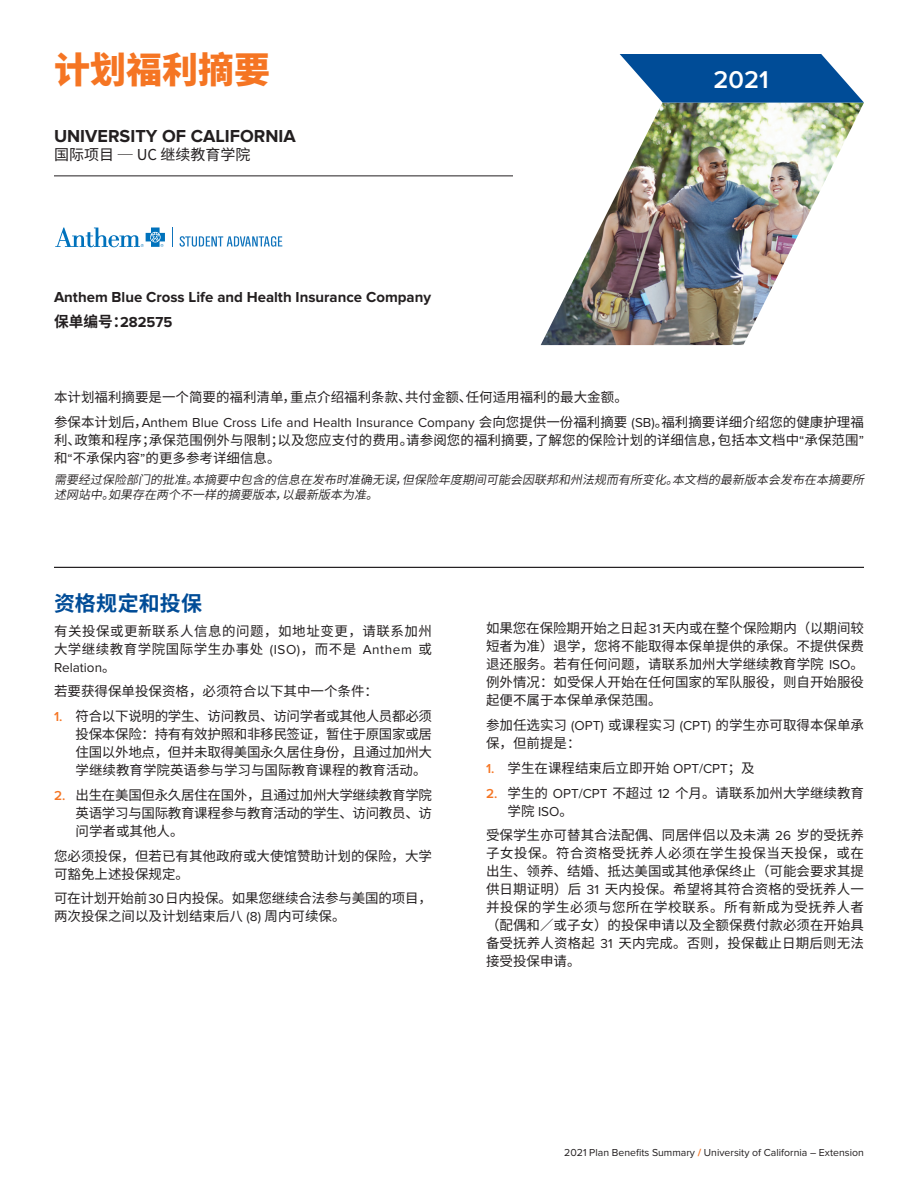
<style>
.page{position:relative;width:918px;height:1188px;background:#fff}
.page>*{position:absolute;margin:0;border:0;box-sizing:border-box;transform-origin:0 0}
.t1{font:900 36px "Noto Sans CJ Ksc";color:#f57523}
.t2{font:600 25.2px "Proxima Nova";color:#fff}
.Body_-_Heading{font:700 21px "Noto Sans CJ Ksc";letter-spacing:.01em;color:#004c97}
.t3{font:700 18px "Proxima Nova";color:#231f20}
.t4{font:700 15px/24.8px "Proxima Nova";color:#231f20}
.t5{font:15px "Noto Sans CJ Ksc";color:#231f20}
.Body_-_Text{font:13.5px/18px "Noto Sans CJ Ksc";color:#231f20}
.t6{font:13.5px "Proxima Nova";color:#231f20}
.t7{font:italic 600 12px/14.4px "Noto Sans CJ Ksc";color:#231f20}
.Exclusions__a___b{font:10.5px "Proxima Nova";color:#231f20}
.s1{font-family:"Noto Sans CJ Ksc"}
.s2{font-family:"Proxima Nova"}
.s3{font-family:"Proxima Nova";font-weight:600;color:#f57523}
.s4{font-weight:700;color:#f57523}
</style>
<div class="page">
<img style="left:541px;top:103px;width:323px;height:242px">
<svg style="left:620px;top:54px;width:244px;height:49px"></svg>
<hr style="left:54px;top:176px;width:459px;height:1px;background:#231f20">
<svg style="left:172px;top:227px;width:1px;height:20px"></svg>
<svg style="left:180px;top:236px;width:102px;height:11px"></svg>
<svg style="left:55px;top:228px;width:110px;height:19px"></svg>
<hr style="left:54px;top:567px;width:810px;height:1px;background:#231f20">
<h1 class="t1" style="left:54px;top:49px;width:217px">计划福利摘要</h1>
<h3 class="t3" style="left:54px;top:126px;width:243px">UNIVERSITY OF CALIFORNIA</h3>
<p class="t5" style="left:54px;top:147px;width:198px">国际项目 ─ UC 继续教育学院</p>
<p class="t4" style="left:54px;top:285px;width:379px">Anthem Blue Cross Life and Health Insurance Company<span class="s1">保单编号：</span>282575</p>
<h2 class="t2" style="left:714px;top:65px;width:57px">2021</h2>
<p class="Body_-_Text" style="left:54px;top:389px;width:575px">本计划福利摘要是一个简要的福利清单，重点介绍福利条款、共付金额、任何适用福利的最大金额。</p>
<p class="t6" style="left:54px;top:415px;width:811px"><span class="s1">参保本计划后，</span>Anthem Blue Cross Life and Health Insurance Company <span class="s1">会向您提供一份福利摘要</span> (SB)<span class="s1">。福利摘要详细介绍您的健康护理福</span></p>
<p class="Body_-_Text" style="left:54px;top:431px;width:811px">利、政策和程序；承保范围例外与限制；以及您应支付的费用。请参阅您的福利摘要，了解您的保险计划的详细信息，包括本文档中<span class="s2">“</span>承保范围<span class="s2">”</span>和<span class="s2">“</span>不承保内容<span class="s2">”</span>的更多参考详细信息。</p>
<p class="t7" style="left:54px;top:473px;width:818px">需要经过保险部门的批准。本摘要中包含的信息在发布时准确无误，但保险年度期间可能会因联邦和州法规而有所变化。本文档的最新版本会发布在本摘要所述网站中。如果存在两个不一样的摘要版本，以最新版本为准。</p>
<p class="Body_-_Heading" style="left:54px;top:591px;width:150px">资格规定和投保</p>
<p class="Body_-_Text" style="left:54px;top:622px;width:379px;text-align:justify">有关投保或更新联系人信息的问题，如地址变更，请联系加州大学继续教育学院国际学生办事处 <span class="s2">(ISO)</span>，而不是 <span class="s2">Anthem</span> 或<span class="s2">Relation</span>。</p>
<p class="Body_-_Text" style="left:54px;top:683px;width:325px">若要获得保单投保资格，必须符合以下其中一个条件：</p>
<p class="Body_-_Text" style="left:76px;top:707px;width:358px;text-align:justify;text-indent:-22px"><span class="s3">1.</span> 符合以下说明的学生、访问教员、访问学者或其他人员都必须投保本保险：持有有效护照和非移民签证，暂住于原国家或居住国以外地点，但并未取得美国永久居住身份，且通过加州大学继续教育学院英语参与学习与国际教育课程的教育活动。</p>
<p class="Body_-_Text" style="left:76px;top:786px;width:358px;text-align:justify;text-indent:-22px"><span class="s3">2.</span> 出生在美国但永久居住在国外，且通过加州大学继续教育学院英语学习与国际教育课程参与教育活动的学生、访问教员、访问学者或其他人。</p>
<p class="Body_-_Text" style="left:54px;top:847px;width:379px">您必须投保，但若已有其他政府或大使馆赞助计划的保险，大学可豁免上述投保规定。</p>
<p class="Body_-_Text" style="left:54px;top:890px;width:379px">可在计划开始前 <span class="s2">30</span> 日内投保。如果您继续合法参与美国的项目，两次投保之间以及计划结束后八 <span class="s2">(8)</span> 周内可续保。</p>
<p class="Body_-_Text" style="left:486px;top:620px;width:380px;text-align:justify">如果您在保险期开始之日起 <span class="s2">31</span> 天内或在整个保险期内（以期间较短者为准）退学，您将不能取得本保单提供的承保。不提供保费退还服务。若有任何问题，请联系加州大学继续教育学院 <span class="s2">ISO</span>。例外情况：如受保人开始在任何国家的军队服役，则自开始服役起便不属于本保单承保范围。</p>
<p class="Body_-_Text" style="left:486px;top:717px;width:379px">参加任选实习 <span class="s2">(OPT)</span> 或课程实习 <span class="s2">(CPT)</span> 的学生亦可取得本保单承保，但前提是：</p>
<p class="Body_-_Text" style="left:486px;top:759px;width:270px"><span class="s3">1.</span> 学生在课程结束后立即开始 <span class="s2">OPT/CPT</span>；及</p>
<p class="Body_-_Text" style="left:508px;top:784px;width:358px;text-indent:-22px"><span class="s3">2.</span> 学生的 <span class="s2">OPT/CPT</span> 不超过 <span class="s2">12</span> 个月。请联系加州大学继续教育学院 <span class="s2">ISO</span>。</p>
<p class="Body_-_Text" style="left:486px;top:827px;width:380px;text-align:justify">受保学生亦可替其合法配偶、同居伴侣以及未满 <span class="s2">26</span> 岁的受抚养子女投保。符合资格受抚养人必须在学生投保当天投保，或在出生、领养、结婚、抵达美国或其他承保终止（可能会要求其提供日期证明）后 <span class="s2">31</span> 天内投保。希望将其符合资格的受抚养人一并投保的学生必须与您所在学校联系。所有新成为受抚养人者（配偶和／或子女）的投保申请以及全额保费付款必须在开始具备受抚养人资格起 <span class="s2">31</span> 天内完成。否则，投保截止日期后则无法接受投保申请。</p>
<p class="Exclusions__a___b" style="left:564px;top:1147px;width:301px">2021 Plan Benefits Summary <span class="s4">/</span> University of California – Extension</p>
</div>
